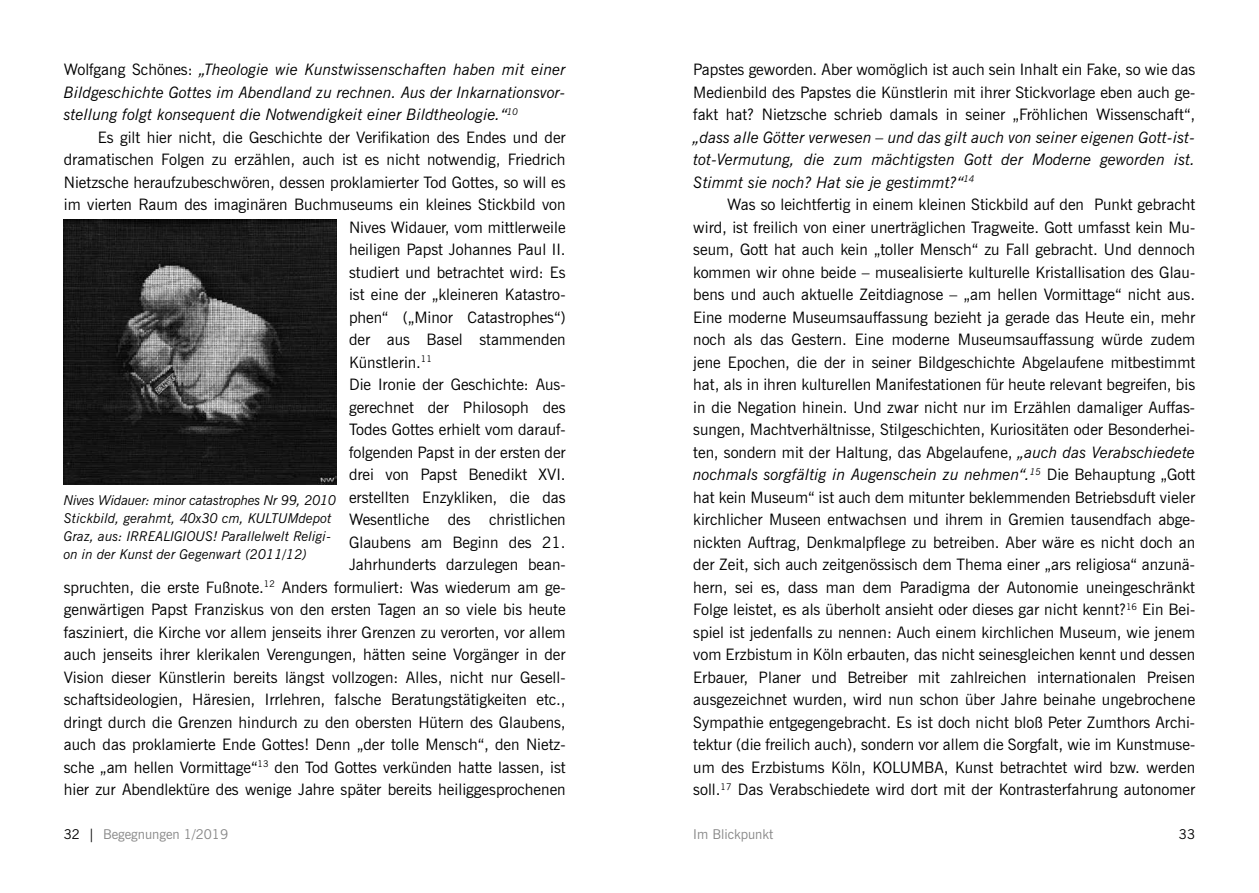
<style>
.page{position:relative;width:1259px;height:893px;background:#fff}
.page>*{position:absolute;margin:0;border:0;box-sizing:border-box;transform-origin:0 0}
.t1{font:15.75px/22.5px "News Gothic BT";color:#000;text-align:justify}
.t2{font:italic 15.75px/22.5px "News Gothic BT";color:#000;text-align:justify}
.t3{font:italic 13.5px/18px "News Gothic BT";color:#000}
.t4{font:13.5px "News Gothic BT";color:#878787}
.t5{font:13.5px "News Gothic BT";color:#000}
.s1{font-style:normal}
.s2{font-style:italic}
.s3{color:#000}
</style>
<div class="page">
<img style="left:64px;top:220px;width:272px;height:265px">
<p class="t2" style="left:64px;top:58px;width:503px"><span class="s1">Wolfgang Schönes:</span> „Theologie wie Kunstwissenschaften haben mit einer Bildgeschichte Gottes im Abendland zu rechnen. Aus der Inkarnationsvor&shy;stellung folgt konsequent die Notwendigkeit einer Bildtheologie.“<sup>10</sup></p>
<p class="t1" style="left:98px;top:126px;width:469px">Es gilt hier nicht, die Geschichte der Verifikation des Endes und der</p>
<p class="t1" style="left:64px;top:148px;width:503px">dramatischen Folgen zu erzählen, auch ist es nicht notwendig, Friedrich</p>
<p class="t1" style="left:64px;top:171px;width:503px">Nietzsche heraufzubeschwören, dessen proklamierter Tod Gottes, so will es</p>
<p class="t1" style="left:64px;top:193px;width:503px">im vierten Raum des imaginären Buchmuseums ein kleines Stickbild von</p>
<p class="t1" style="left:349px;top:216px;width:218px">Nives Widauer, vom mittlerweile</p>
<p class="t1" style="left:349px;top:238px;width:218px">heiligen Papst Johannes Paul II.</p>
<p class="t1" style="left:349px;top:261px;width:218px">studiert und betrachtet wird: Es</p>
<p class="t1" style="left:349px;top:283px;width:218px">ist eine der „kleineren Katastro-</p>
<p class="t1" style="left:349px;top:306px;width:218px">phen“ („Minor Catastrophes“)</p>
<p class="t1" style="left:349px;top:328px;width:218px">der aus Basel stammenden</p>
<p class="t1" style="left:349px;top:351px;width:84px">Künstlerin.<sup>11</sup></p>
<p class="t1" style="left:349px;top:373px;width:218px">Die Ironie der Geschichte: Aus-</p>
<p class="t1" style="left:349px;top:396px;width:218px">gerechnet der Philosoph des</p>
<p class="t1" style="left:349px;top:418px;width:218px">Todes Gottes erhielt vom darauf-</p>
<p class="t1" style="left:349px;top:441px;width:218px">folgenden Papst in der ersten der</p>
<p class="t1" style="left:349px;top:463px;width:218px">drei von Papst Benedikt XVI.</p>
<p class="t1" style="left:349px;top:486px;width:218px">erstellten Enzykliken, die das</p>
<p class="t1" style="left:349px;top:508px;width:218px">Wesentliche des christlichen</p>
<p class="t1" style="left:349px;top:531px;width:218px">Glaubens am Beginn des 21.</p>
<p class="t1" style="left:349px;top:553px;width:218px">Jahrhunderts darzulegen bean-</p>
<p class="t1" style="left:64px;top:576px;width:503px">spruchten, die erste Fußnote.<sup>12</sup> Anders formuliert: Was wiederum am ge-</p>
<p class="t1" style="left:64px;top:598px;width:503px">genwärtigen Papst Franziskus von den ersten Tagen an so viele bis heute</p>
<p class="t1" style="left:64px;top:621px;width:503px">fasziniert, die Kirche vor allem jenseits ihrer Grenzen zu verorten, vor allem</p>
<p class="t1" style="left:64px;top:643px;width:503px">auch jenseits ihrer klerikalen Verengungen, hätten seine Vorgänger in der</p>
<p class="t1" style="left:64px;top:666px;width:503px">Vision dieser Künstlerin bereits längst vollzogen: Alles, nicht nur Gesell-</p>
<p class="t1" style="left:64px;top:688px;width:503px">schaftsideologien, Häresien, Irrlehren, falsche Beratungstätigkeiten etc.,</p>
<p class="t1" style="left:64px;top:711px;width:503px">dringt durch die Grenzen hindurch zu den obersten Hütern des Glaubens,</p>
<p class="t1" style="left:64px;top:733px;width:503px">auch das proklamierte Ende Gottes! Denn „der tolle Mensch“, den Nietz-</p>
<p class="t1" style="left:64px;top:756px;width:503px">sche „am hellen Vormittage“<sup>13</sup> den Tod Gottes verkünden hatte lassen, ist</p>
<p class="t1" style="left:64px;top:778px;width:503px">hier zur Abendlektüre des wenige Jahre später bereits heiliggesprochenen</p>
<p class="t3" style="left:64px;top:491px;width:274px">Nives Widauer: minor catastrophes Nr 99, 2010<br>Stickbild, gerahmt, 40x30 cm, KULTUMdepot Graz, aus: IRREALIGIOUS! Parallelwelt Religi&shy;on in der Kunst der Gegenwart (2011/12)</p>
<p class="t1" style="left:693px;top:58px;width:503px">Papstes geworden. Aber womöglich ist auch sein Inhalt ein Fake, so wie das Medienbild des Papstes die Künstlerin mit ihrer Stickvorlage eben auch ge&shy;fakt hat? Nietzsche schrieb damals in seiner „Fröhlichen Wissenschaft“,</p>
<p class="t2" style="left:693px;top:126px;width:503px">„dass alle Götter verwesen – und das gilt auch von seiner eigenen Gott-ist&shy;tot-Vermutung, die zum mächtigsten Gott der Moderne geworden ist.<br>Stimmt sie noch? Hat sie je gestimmt?“<sup>14</sup></p>
<p class="t1" style="left:693px;top:193px;width:503px;text-indent:34px">Was so leichtfertig in einem kleinen Stickbild auf den Punkt gebracht wird, ist freilich von einer unerträglichen Tragweite. Gott umfasst kein Mu&shy;seum, Gott hat auch kein „toller Mensch“ zu Fall gebracht. Und dennoch kommen wir ohne beide – musealisierte kulturelle Kristallisation des Glau&shy;bens und auch aktuelle Zeitdiagnose – „am hellen Vormittage“ nicht aus.<br>Eine moderne Museumsauffassung bezieht ja gerade das Heute ein, mehr noch als das Gestern. Eine moderne Museumsauffassung würde zudem jene Epochen, die der in seiner Bildgeschichte Abgelaufene mitbestimmt hat, als in ihren kulturellen Manifestationen für heute relevant begreifen, bis in die Negation hinein. Und zwar nicht nur im Erzählen damaliger Auffas&shy;sungen, Machtverhältnisse, Stilgeschichten, Kuriositäten oder Besonderhei&shy;ten, sondern mit der Haltung, das Abgelaufene, <span class="s2">„auch das Verabschiedete nochmals sorgfältig in Augenschein zu nehmen“.</span><sup>15</sup> Die Behauptung „Gott hat kein Museum“ ist auch dem mitunter beklemmenden Betriebsduft vieler kirchlicher Museen entwachsen und ihrem in Gremien tausendfach abge&shy;nickten Auftrag, Denkmalpflege zu betreiben. Aber wäre es nicht doch an der Zeit, sich auch zeitgenössisch dem Thema einer „ars religiosa“ anzunä&shy;hern, sei es, dass man dem Paradigma der Autonomie uneingeschränkt Folge leistet, es als überholt ansieht oder dieses gar nicht kennt?<sup>16</sup> Ein Bei&shy;spiel ist jedenfalls zu nennen: Auch einem kirchlichen Museum, wie jenem vom Erzbistum in Köln erbauten, das nicht seinesgleichen kennt und dessen Erbauer, Planer und Betreiber mit zahlreichen internationalen Preisen ausgezeichnet wurden, wird nun schon über Jahre beinahe ungebrochene Sympathie entgegengebracht. Es ist doch nicht bloß Peter Zumthors Archi&shy;tektur (die freilich auch), sondern vor allem die Sorgfalt, wie im Kunstmuse&shy;um des Erzbistums Köln, KOLUMBA, Kunst betrachtet wird bzw. werden soll.<sup>17</sup> Das Verabschiedete wird dort mit der Kontrasterfahrung autonomer</p>
<p class="t4" style="left:64px;top:826px;width:166px"><span class="s3">32 |</span> Begegnungen 1/2019</p>
<p class="t4" style="left:693px;top:826px;width:81px">Im Blickpunkt</p>
<p class="t5" style="left:1179px;top:826px;width:18px">33</p>
</div>
